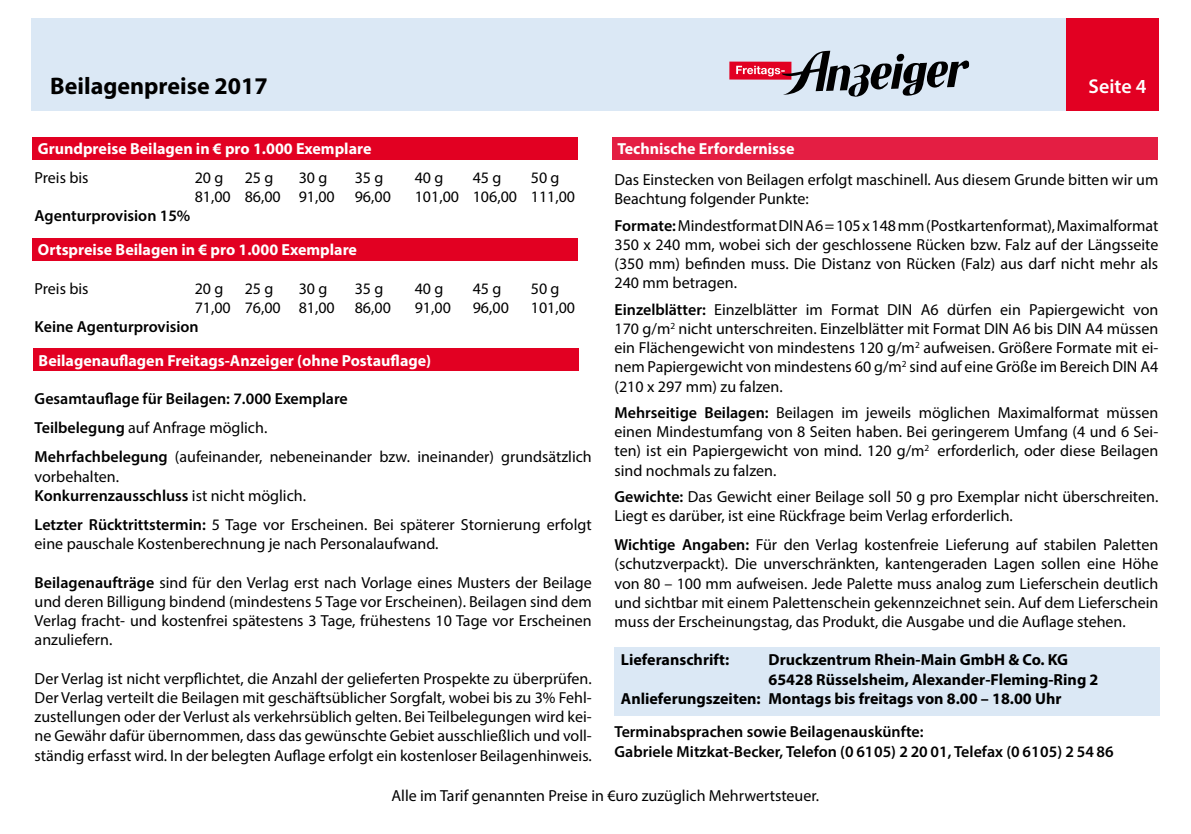
<style>
.page{position:relative;width:1191px;height:834px;background:#fff}
.page>*{position:absolute;margin:0;border:0;box-sizing:border-box;transform-origin:0 0}
.t1{font:700 24px "Myriad Pro";color:#000}
.t2{font:600 20px "Myriad Pro";color:#fff}
.t3{font:16px/19.2px "Myriad Pro";color:#000;text-align:justify}
.t4{font:700 16px "Myriad Pro";color:#fff}
.t5{font:700 16px "Myriad Pro";color:#000}
.t6{font:600 16px/19.2px "Myriad Pro";color:#000}
.s1{font-weight:600}
</style>
<div class="page">
<div style="left:32px;top:18px;width:1034px;height:92px;background:#dbe8f5"></div>
<div style="left:614px;top:647px;width:545px;height:68px;background:#dbe8f5"></div>
<div style="left:612px;top:137px;width:546px;height:22px;background:#e41e43"></div>
<div style="left:33px;top:348px;width:545px;height:23px;background:#e20022"></div>
<div style="left:32px;top:238px;width:546px;height:23px;background:#e20022"></div>
<div style="left:32px;top:137px;width:546px;height:22px;background:#e20022"></div>
<div style="left:729px;top:62px;width:62px;height:18px;background:#e20022"></div>
<svg style="left:736px;top:50px;width:233px;height:47px"></svg>
<div style="left:1066px;top:18px;width:93px;height:92px;background:#e20022"></div>
<h1 class="t1" style="left:50px;top:71px;width:219px">Beilagenpreise 2017</h1>
<p class="t2" style="left:1088px;top:73px;width:60px">Seite 4</p>
<p class="t4" style="left:38px;top:138px;width:335px">Grundpreise Beilagen in € pro 1.000 Exemplare</p>
<p class="t3" style="left:35px;top:168px;width:56px">Preis bis</p>
<p class="t3" style="left:195px;top:168px;width:30px">20 g</p>
<p class="t3" style="left:245px;top:168px;width:30px">25 g</p>
<p class="t3" style="left:299px;top:168px;width:30px">30 g</p>
<p class="t3" style="left:355px;top:168px;width:30px">35 g</p>
<p class="t3" style="left:415px;top:168px;width:30px">40 g</p>
<p class="t3" style="left:473px;top:168px;width:30px">45 g</p>
<p class="t3" style="left:531px;top:168px;width:30px">50 g</p>
<p class="t3" style="left:195px;top:187px;width:198px">81,00 86,00 91,00 96,00</p>
<p class="t3" style="left:415px;top:187px;width:162px">101,00 106,00 111,00</p>
<p class="t6" style="left:35px;top:206px;width:157px">Agenturprovision 15%</p>
<p class="t4" style="left:38px;top:239px;width:321px">Ortspreise Beilagen in € pro 1.000 Exemplare</p>
<p class="t3" style="left:35px;top:278px;width:56px">Preis bis</p>
<p class="t3" style="left:195px;top:278px;width:30px">20 g</p>
<p class="t3" style="left:245px;top:278px;width:30px">25 g</p>
<p class="t3" style="left:299px;top:278px;width:30px">30 g</p>
<p class="t3" style="left:355px;top:278px;width:30px">35 g</p>
<p class="t3" style="left:415px;top:278px;width:30px">40 g</p>
<p class="t3" style="left:473px;top:278px;width:30px">45 g</p>
<p class="t3" style="left:531px;top:278px;width:30px">50 g</p>
<p class="t3" style="left:195px;top:297px;width:198px">71,00 76,00 81,00 86,00</p>
<p class="t3" style="left:415px;top:297px;width:38px">91,00</p>
<p class="t3" style="left:473px;top:297px;width:38px">96,00</p>
<p class="t3" style="left:531px;top:297px;width:46px">101,00</p>
<p class="t6" style="left:35px;top:316px;width:166px">Keine Agenturprovision</p>
<p class="t4" style="left:39px;top:350px;width:394px">Beilagenauflagen Freitags-Anzeiger (ohne Postauflage)</p>
<p class="t3" style="left:35px;top:384px;width:559px;line-height:29.2px;text-align:left"><span class="s1">Gesamtauflage für Beilagen: 7.000 Exemplare<br>Teilbelegung</span> auf Anfrage möglich.<br><span class="s1">Mehrfachbelegung</span> (aufeinander, nebeneinander bzw. ineinander) grundsätzlich</p>
<p class="t3" style="left:35px;top:466px;width:273px">vorbehalten.<br><span class="s1">Konkurrenzausschluss</span> ist nicht möglich.</p>
<p class="t3" style="left:35px;top:515px;width:558px"><span class="s1">Letzter Rücktrittstermin:</span> 5 Tage vor Erscheinen. Bei späterer Stornierung erfolgt eine pauschale Kostenberechnung je nach Personalaufwand.</p>
<p class="t3" style="left:35px;top:572px;width:559px"><span class="s1">Beilagenaufträge</span> sind für den Verlag erst nach Vorlage eines Musters der Beilage und deren Billigung bindend (mindestens 5 Tage vor Erscheinen). Beilagen sind dem Verlag fracht- und kostenfrei spätestens 3 Tage, frühestens 10 Tage vor Erscheinen anzuliefern.</p>
<p class="t3" style="left:35px;top:668px;width:559px">Der Verlag ist nicht verpflichtet, die Anzahl der gelieferten Prospekte zu überprüfen.<br>Der Verlag verteilt die Beilagen mit geschäftsüblicher Sorgfalt, wobei bis zu 3% Fehl&shy;zustellungen oder der Verlust als verkehrsüblich gelten. Bei Teilbelegungen wird kei&shy;ne Gewähr dafür übernommen, dass das gewünschte Gebiet ausschließlich und voll&shy;ständig erfasst wird. In der belegten Auflage erfolgt ein kostenloser Beilagenhinweis.</p>
<p class="t4" style="left:617px;top:138px;width:179px">Technische Erfordernisse</p>
<p class="t3" style="left:614px;top:170px;width:545px">Das Einstecken von Beilagen erfolgt maschinell. Aus diesem Grunde bitten wir um<br>Beachtung folgender Punkte:</p>
<p class="t3" style="left:614px;top:215px;width:545px"><span class="s1">Formate:</span> Mindestformat DIN A6 = 105 x 148 mm (Postkartenformat), Maximalformat 350 x 240 mm, wobei sich der geschlossene Rücken bzw. Falz auf der Längsseite (350 mm) befinden muss. Die Distanz von Rücken (Falz) aus darf nicht mehr als 240 mm betragen.</p>
<p class="t3" style="left:614px;top:299px;width:545px"><span class="s1">Einzelblätter:</span> Einzelblätter im Format DIN A6 dürfen ein Papiergewicht von 170 g/m<sup>2</sup> nicht unterschreiten. Einzelblätter mit Format DIN A6 bis DIN A4 müssen ein Flächengewicht von mindestens 120 g/m<sup>2</sup> aufweisen. Größere Formate mit ei&shy;nem Papiergewicht von mindestens 60 g/m<sup>2</sup> sind auf eine Größe im Bereich DIN A4 (210 x 297 mm) zu falzen.</p>
<p class="t3" style="left:614px;top:403px;width:545px"><span class="s1">Mehrseitige Beilagen:</span> Beilagen im jeweils möglichen Maximalformat müssen einen Mindestumfang von 8 Seiten haben. Bei geringerem Umfang (4 und 6 Sei&shy;ten) ist ein Papiergewicht von mind. 120 g/m<sup>2</sup> erforderlich, oder diese Beilagen sind nochmals zu falzen.</p>
<p class="t3" style="left:614px;top:487px;width:545px"><span class="s1">Gewichte:</span> Das Gewicht einer Beilage soll 50 g pro Exemplar nicht überschreiten.<br>Liegt es darüber, ist eine Rückfrage beim Verlag erforderlich.</p>
<p class="t3" style="left:614px;top:535px;width:545px"><span class="s1">Wichtige Angaben:</span> Für den Verlag kostenfreie Lieferung auf stabilen Paletten (schutzverpackt). Die unverschränkten, kantengeraden Lagen sollen eine Höhe von 80 – 100 mm aufweisen. Jede Palette muss analog zum Lieferschein deutlich und sichtbar mit einem Palettenschein gekennzeichnet sein. Auf dem Lieferschein muss der Erscheinungstag, das Produkt, die Ausgabe und die Auflage stehen.</p>
<p class="t5" style="left:621px;top:649px;width:110px">Lieferanschrift:</p>
<p class="t5" style="left:768px;top:649px;width:301px">Druckzentrum Rhein-Main GmbH &amp; Co. KG</p>
<p class="t5" style="left:768px;top:668px;width:331px">65428 Rüsselsheim, Alexander-Fleming-Ring 2</p>
<p class="t5" style="left:621px;top:688px;width:442px">Anlieferungszeiten: Montags bis freitags von 8.00 – 18.00 Uhr</p>
<p class="t6" style="left:614px;top:722px;width:501px">Terminabsprachen sowie Beilagenauskünfte:<br>Gabriele Mitzkat-Becker, Telefon (0 6105) 2 20 01, Telefax (0 6105) 2 54 86</p>
<p class="t3" style="left:391px;top:785px;width:429px">Alle im Tarif genannten Preise in €uro zuzüglich Mehrwertsteuer.</p>
</div>
